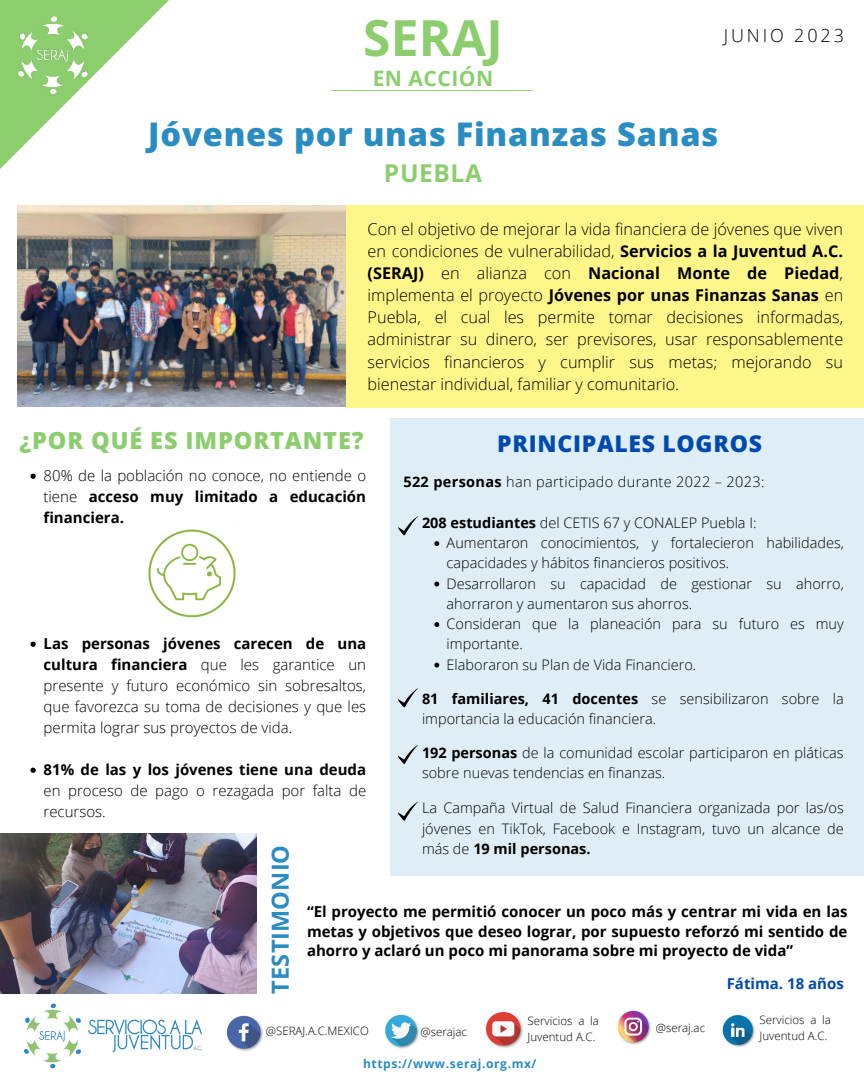
<style>
.page{position:relative;width:864px;height:1080px;background:#fff}
.page>*{position:absolute;margin:0;border:0;box-sizing:border-box;transform-origin:0 0}
.t1{font:700 49.7px "Open Sans";letter-spacing:.005em;color:#8ccd6e}
.t2{font:800 32.6px "Open Sans";letter-spacing:.025em;color:#2a8dc1}
.t3{font:700 24.6px "Open Sans";letter-spacing:.025em;color:#8ccd6e}
.t4{font:800 23.5px "Open Sans";letter-spacing:.04em;color:#8ccd6e}
.t5{font:700 23.5px "Open Sans";letter-spacing:.005em;color:#298cc2}
.t6{font:800 23px "Open Sans";letter-spacing:.03em;color:#004aad}
.t7{font:700 21.15px "Open Sans";letter-spacing:.02em;color:#8ccd6e}
.t8{font:300 18px "Open Sans";letter-spacing:.16em;color:#000}
.t9{font:300 16.25px/22.1px "Open Sans";color:#000;text-align:justify}
.t10{font:300 15px/21px "Open Sans";color:#000;text-align:justify}
.t11{font:700 15px/19.5px "Open Sans";color:#000;text-align:justify}
.t12{font:700 15px "Open Sans";color:#004aad}
.t13{font:300 14.5px/20.2px "Open Sans";color:#000}
.t14{font:300 14.5px "Open Sans";letter-spacing:.025em;color:#000}
.t15{font:700 12px "Open Sans";letter-spacing:.05em;color:#298cc2}
.t16{font:300 11.5px/16.5px "Open Sans";color:#000}
.s1{font-weight:700}
</style>
<div class="page">
<svg style="left:0;top:0;width:169px;height:169px"></svg>
<img style="left:18px;top:16px;width:69px;height:81px">
<img style="left:0;top:834px;width:256px;height:160px">
<hr style="left:331px;top:90px;width:202px;height:1px;background:#8ccd6e">
<img style="left:226px;top:1015px;width:37px;height:36px">
<img style="left:385px;top:1014px;width:34px;height:35px">
<img style="left:617px;top:1010px;width:34px;height:35px">
<img style="left:485px;top:1012px;width:38px;height:36px">
<img style="left:722px;top:1015px;width:33px;height:32px">
<div style="left:390px;top:418px;width:474px;height:458px;background:#dfeef6"></div>
<img style="left:18px;top:206px;width:329px;height:200px">
<div style="left:347px;top:205px;width:517px;height:202px;background:#fff689"></div>
<svg style="left:398px;top:516px;width:20px;height:19px"></svg>
<svg style="left:398px;top:688px;width:20px;height:19px"></svg>
<svg style="left:398px;top:745px;width:20px;height:19px"></svg>
<svg style="left:398px;top:802px;width:20px;height:19px"></svg>
<img style="left:24px;top:1003px;width:178px;height:66px">
<img style="left:148px;top:529px;width:88px;height:89px">
<svg style="left:30px;top:474px;width:6px;height:5px"></svg>
<svg style="left:30px;top:642px;width:6px;height:5px"></svg>
<svg style="left:30px;top:768px;width:6px;height:5px"></svg>
<svg style="left:434px;top:541px;width:5px;height:5px"></svg>
<svg style="left:434px;top:582px;width:5px;height:4px"></svg>
<svg style="left:434px;top:622px;width:5px;height:5px"></svg>
<svg style="left:434px;top:663px;width:5px;height:4px"></svg>
<p class="t1" style="left:363px;top:2px;width:141px">SERAJ</p>
<p class="t7" style="left:373px;top:64px;width:122px">EN ACCIÓN</p>
<p class="t8" style="left:724px;top:23px;width:122px">JUNIO 2023</p>
<p class="t2" style="left:148px;top:111px;width:572px">Jóvenes por unas Finanzas Sanas</p>
<p class="t3" style="left:384px;top:156px;width:100px">PUEBLA</p>
<p class="t9" style="left:368px;top:218px;width:477px">Con el objetivo de mejorar la vida financiera de jóvenes que viven en condiciones de vulnerabilidad, <span class="s1">Servicios a la Juventud A.C. (SERAJ)</span> en alianza con <span class="s1">Nacional Monte de Piedad</span>, implementa el proyecto <span class="s1">Jóvenes por unas Finanzas Sanas</span> en Puebla, el cual les permite tomar decisiones informadas, administrar su dinero, ser previsores, usar responsablemente servicios financieros y cumplir sus metas; mejorando su bienestar individual, familiar y comunitario.</p>
<p class="t4" style="left:20px;top:424px;width:346px">¿POR QUÉ ES IMPORTANTE?</p>
<p class="t6" style="left:497px;top:428px;width:266px">PRINCIPALES LOGROS</p>
<p class="t10" style="left:44px;top:465px;width:324px">80% de la población no conoce, no entiende o tiene <span class="s1">acceso muy limitado a educación financiera.</span></p>
<p class="t14" style="left:403px;top:472px;width:363px"><span class="s1">522 personas</span> han participado durante 2022 – 2023:</p>
<p class="t13" style="left:422px;top:512px;width:336px"><span class="s1">208 estudiantes</span> del CETIS 67 y CONALEP Puebla I:</p>
<p class="t13" style="left:447px;top:532px;width:399px">Aumentaron conocimientos, y fortalecieron habilidades, capacidades y hábitos financieros positivos.</p>
<p class="t13" style="left:447px;top:573px;width:399px">Desarrollaron su capacidad de gestionar su ahorro, ahorraron y aumentaron sus ahorros.</p>
<p class="t13" style="left:447px;top:613px;width:399px">Consideran que la planeación para su futuro es muy importante.</p>
<p class="t13" style="left:447px;top:654px;width:251px">Elaboraron su Plan de Vida Financiero.</p>
<p class="t10" style="left:44px;top:633px;width:324px"><span class="s1">Las personas jóvenes carecen de una cultura financiera</span> que les garantice un presente y futuro económico sin sobresaltos, que favorezca su toma de decisiones y que les permita lograr sus proyectos de vida.</p>
<p class="t10" style="left:44px;top:759px;width:324px"><span class="s1">81% de las y los jóvenes tiene una deuda </span>en proceso de pago o rezagada por falta de recursos.</p>
<p class="t13" style="left:422px;top:688px;width:423px"><span class="s1">81 familiares, 41 docentes</span> se sensibilizaron sobre la importancia la educación financiera.</p>
<p class="t13" style="left:422px;top:742px;width:423px"><span class="s1">192 personas</span> de la comunidad escolar participaron en pláticas sobre nuevas tendencias en finanzas.</p>
<p class="t13" style="left:422px;top:798px;width:423px;text-align:justify">La Campaña Virtual de Salud Financiera organizada por las/os jóvenes en TikTok, Facebook e Instagram, tuvo un alcance de más de <span class="s1">19 mil personas.</span></p>
<p class="t5" style="left:264px;top:994px;width:150px;rotate:-90deg">TESTIMONIO</p>
<p class="t11" style="left:307px;top:902px;width:542px">“El proyecto me permitió conocer un poco más y centrar mi vida en las metas y objetivos que deseo lograr, por supuesto reforzó mi sentido de ahorro y aclaró un poco mi panorama sobre mi proyecto de vida”</p>
<p class="t12" style="left:727px;top:973px;width:119px">Fátima. 18 años</p>
<p class="t16" style="left:266px;top:1022px;width:104px">@SERAJ.A.C.MEXICO</p>
<p class="t16" style="left:421px;top:1023px;width:48px">@serajac</p>
<p class="t16" style="left:528px;top:1012px;width:73px">Servicios a la<br>Juventud A.C.</p>
<p class="t16" style="left:656px;top:1019px;width:51px">@seraj.ac</p>
<p class="t16" style="left:760px;top:1011px;width:73px">Servicios a la<br>Juventud A.C.</p>
<p class="t15" style="left:363px;top:1055px;width:175px">https://www.seraj.org.mx/</p>
</div>
